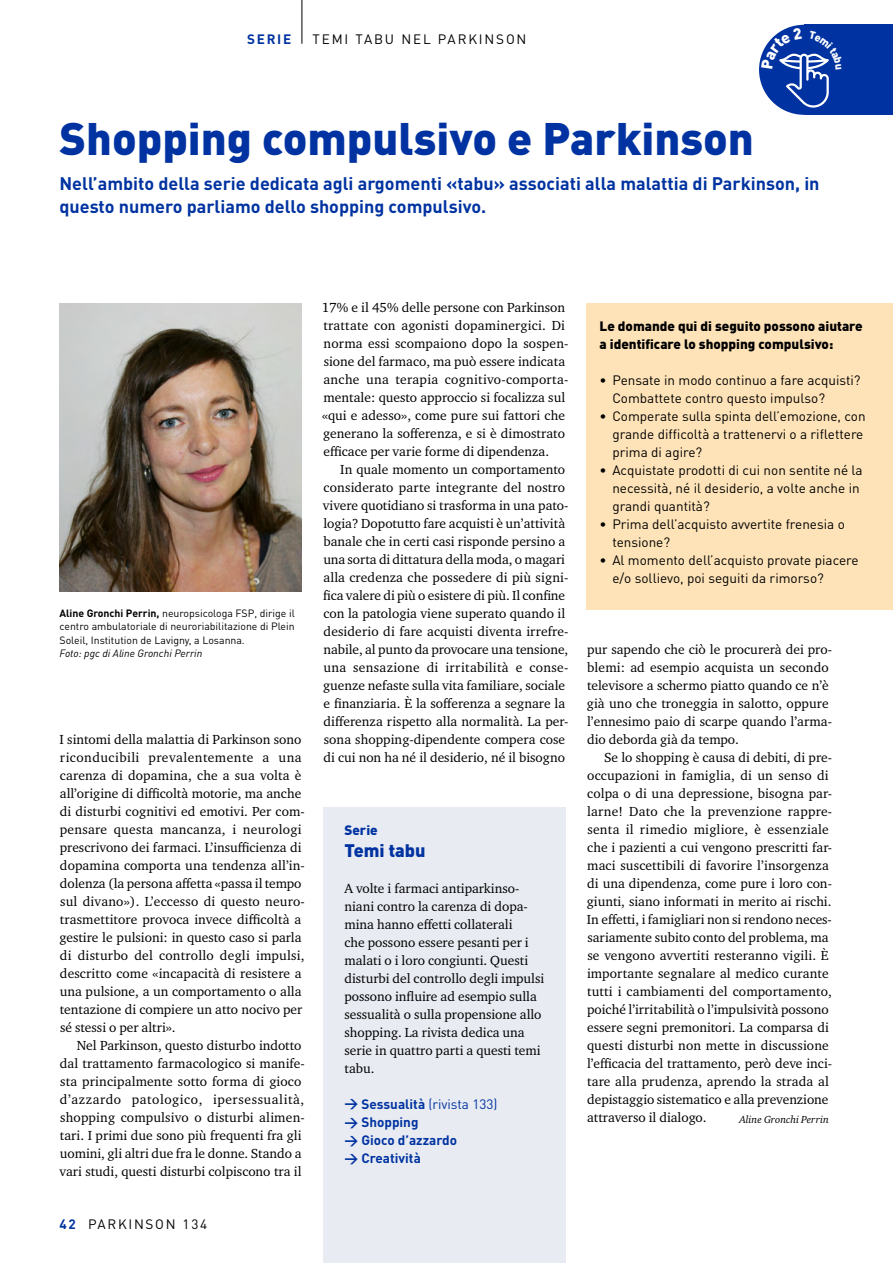
<style>
.page{position:relative;width:893px;height:1263px;background:#fff}
.page>*{position:absolute;margin:0;border:0;box-sizing:border-box;transform-origin:0 0}
.t1{font:900 45px "DIN Pro";color:#0033a1}
.t2{font:700 18px/22.5px "DIN Pro";color:#0033a1}
.t3{font:900 18px "DIN Pro";color:#0033a1}
.t4{font:13.5px/18px "Charter ITC Std";color:#000}
.t5{font:13.5px/18px "DIN Pro";color:#000}
.t6{font:900 13.5px/18px "DIN Pro";color:#000}
.t7{font:700 13.5px "DIN Pro";color:#0033a1}
.t8{font:13.5px "DIN Pro";color:#0033a1}
.t9{font:13.5px "DIN Pro";letter-spacing:.135em;color:#000}
.t10{font:13.5px "DIN Pro";letter-spacing:.125em;color:#000}
.t11{font:900 13.5px "DIN Pro";color:#0033a1}
.t12{font:10.5px/13.5px "DIN Pro";color:#000;text-align:justify}
.t13{font:italic 10.5px "DIN Pro";color:#000}
.t14{font:italic 10.5px "Charter ITC Std";color:#000}
.s1{font-weight:700}
.s2{font-weight:700;color:#0033a1}
</style>
<div class="page">
<div style="left:587px;top:303px;width:306px;height:306px;background:#fee3b8"></div>
<div style="left:759px;top:25px;width:90px;height:90px;background:#0033a1;border-radius:50%"></div>
<div style="left:804px;top:25px;width:89px;height:90px;background:#0033a1"></div>
<img style="left:60px;top:303px;width:242px;height:288px">
<div style="left:323px;top:807px;width:243px;height:456px;background:#e8ebf2"></div>
<hr style="left:302px;top:0;width:1px;height:44px;background:#000">
<svg style="left:761px;top:27px;width:68px;height:81px"></svg>
<p class="t7" style="left:247px;top:30px;width:46px">SERIE</p>
<p class="t9" style="left:313px;top:30px;width:215px">TEMI TABU NEL PARKINSON</p>
<h1 class="t1" style="left:60px;top:109px;width:696px">Shopping compulsivo e Parkinson</h1>
<h2 class="t2" style="left:60px;top:172px;width:762px">Nell’ambito della serie dedicata agli argomenti «tabu» associati alla malattia di Parkinson, in questo numero parliamo dello shopping compulsivo.</h2>
<p class="t12" style="left:60px;top:606px;width:237px"><span class="s1">Aline Gronchi Perrin,</span> neuropsicologa FSP, dirige il centro ambulatoriale di neuroriabilitazione di Plein Soleil, Institution de Lavigny, a Losanna.</p>
<p class="t13" style="left:60px;top:647px;width:144px">Foto: pgc di Aline Gronchi Perrin</p>
<p class="t4" style="left:60px;top:731px;width:247px">I sintomi della malattia di Parkinson sono riconducibili prevalentemente a una carenza di dopamina, che a sua volta è all’origine di difficoltà motorie, ma anche di disturbi cognitivi ed emotivi. Per com&shy;pensare questa mancanza, i neurologi prescrivono dei farmaci. L’insufficienza di dopamina comporta una tendenza all’in&shy;dolenza (la persona affetta «passa il tempo sul divano»). L’eccesso di questo neuro&shy;trasmettitore provoca invece difficoltà a gestire le pulsioni: in questo caso si parla di disturbo del controllo degli impulsi, descritto come «incapacità di resistere a una pulsione, a un comportamento o alla tentazione di compiere un atto nocivo per sé stessi o per altri».</p>
<p class="t4" style="left:59px;top:1036px;width:247px;text-indent:17px">Nel Parkinson, questo disturbo indotto dal trattamento farmacologico si manife&shy;sta principalmente sotto forma di gioco d’azzardo patologico, ipersessualità, shopping compulsivo o disturbi alimen&shy;tari. I primi due sono più frequenti fra gli uomini, gli altri due fra le donne. Stando a vari studi, questi disturbi colpiscono tra il</p>
<p class="t10" style="left:60px;top:1215px;width:149px"><span class="s2">42</span> PARKINSON 134</p>
<p class="t4" style="left:322px;top:298px;width:248px">17% e il 45% delle persone con Parkinson trattate con agonisti dopaminergici. Di norma essi scompaiono dopo la sospen&shy;sione del farmaco, ma può essere indicata anche una terapia cognitivo-comporta&shy;mentale: questo approccio si focalizza sul «qui e adesso», come pure sui fattori che generano la sofferenza, e si è dimostrato efficace per varie forme di dipendenza.</p>
<p class="t4" style="left:323px;top:460px;width:247px;text-indent:17px">In quale momento un comportamento considerato parte integrante del nostro vivere quotidiano si trasforma in una pato&shy;logia? Dopotutto fare acquisti è un’attività banale che in certi casi risponde persino a una sorta di dittatura della moda, o magari alla credenza che possedere di più signi&shy;fica valere di più o esistere di più. Il confine con la patologia viene superato quando il desiderio di fare acquisti diventa irrefre&shy;nabile, al punto da provocare una tensione, una sensazione di irritabilità e conse&shy;guenze nefaste sulla vita familiare, sociale e finanziaria. È la sofferenza a segnare la differenza rispetto alla normalità. La per&shy;sona shopping-dipendente compera cose di cui non ha né il desiderio, né il bisogno</p>
<p class="t11" style="left:344px;top:821px;width:35px">Serie</p>
<h2 class="t3" style="left:344px;top:838px;width:83px">Temi tabu</h2>
<p class="t4" style="left:344px;top:879px;width:201px">A volte i farmaci antiparkinso&shy;niani contro la carenza di dopa&shy;mina hanno effetti collaterali<br>che possono essere pesanti per i malati o i loro congiunti. Questi disturbi del controllo degli impulsi possono influire ad esempio sulla sessualità o sulla propensione allo shopping. La rivista dedica una serie in quattro parti a questi temi tabu.</p>
<p class="t8" style="left:344px;top:1095px;width:155px"><span class="s1">→ Sessualità</span> (rivista 133)</p>
<p class="t7" style="left:344px;top:1113px;width:76px">→ Shopping</p>
<p class="t7" style="left:344px;top:1131px;width:114px">→ Gioco d’azzardo</p>
<p class="t7" style="left:344px;top:1149px;width:78px">→ Creatività</p>
<p class="t6" style="left:600px;top:316px;width:265px">Le domande qui di seguito possono aiutare a identificare lo shopping compulsivo:</p>
<p class="t5" style="left:612px;top:370px;width:250px;text-indent:-13px">• Pensate in modo continuo a fare acquisti?<br>Combattete contro questo impulso?</p>
<p class="t5" style="left:612px;top:406px;width:255px;text-indent:-13px">• Comperate sulla spinta dell’emozione, con grande difficoltà a trattenervi o a riflettere prima di agire?</p>
<p class="t5" style="left:612px;top:460px;width:252px;text-indent:-13px">• Acquistate prodotti di cui non sentite né la necessità, né il desiderio, a volte anche in grandi quantità?</p>
<p class="t5" style="left:612px;top:514px;width:234px;text-indent:-13px">• Prima dell’acquisto avvertite frenesia o tensione?</p>
<p class="t5" style="left:612px;top:550px;width:248px;text-indent:-13px">• Al momento dell’acquisto provate piacere e/o sollievo, poi seguiti da rimorso?</p>
<p class="t4" style="left:587px;top:640px;width:247px">pur sapendo che ciò le procurerà dei pro&shy;blemi: ad esempio acquista un secondo televisore a schermo piatto quando ce n’è già uno che troneggia in salotto, oppure l’ennesimo paio di scarpe quando l’arma&shy;dio deborda già da tempo.</p>
<p class="t4" style="left:587px;top:748px;width:247px;text-indent:17px">Se lo shopping è causa di debiti, di pre&shy;occupazioni in famiglia, di un senso di colpa o di una depressione, bisogna par&shy;larne! Dato che la prevenzione rappre&shy;senta il rimedio migliore, è essenziale che i pazienti a cui vengono prescritti far&shy;maci suscettibili di favorire l’insorgenza di una dipendenza, come pure i loro con&shy;giunti, siano informati in merito ai rischi.<br>In effetti, i famigliari non si rendono neces&shy;sariamente subito conto del problema, ma se vengono avvertiti resteranno vigili. È importante segnalare al medico curante tutti i cambiamenti del comportamento, poiché l’irritabilità o l’impulsività possono essere segni premonitori. La comparsa di questi disturbi non mette in discussione l’efficacia del trattamento, però deve inci&shy;tare alla prudenza, aprendo la strada al depistaggio sistematico e alla prevenzione attraverso il dialogo.</p>
<p class="t14" style="left:739px;top:1112px;width:91px">Aline Gronchi Perrin</p>
</div>
